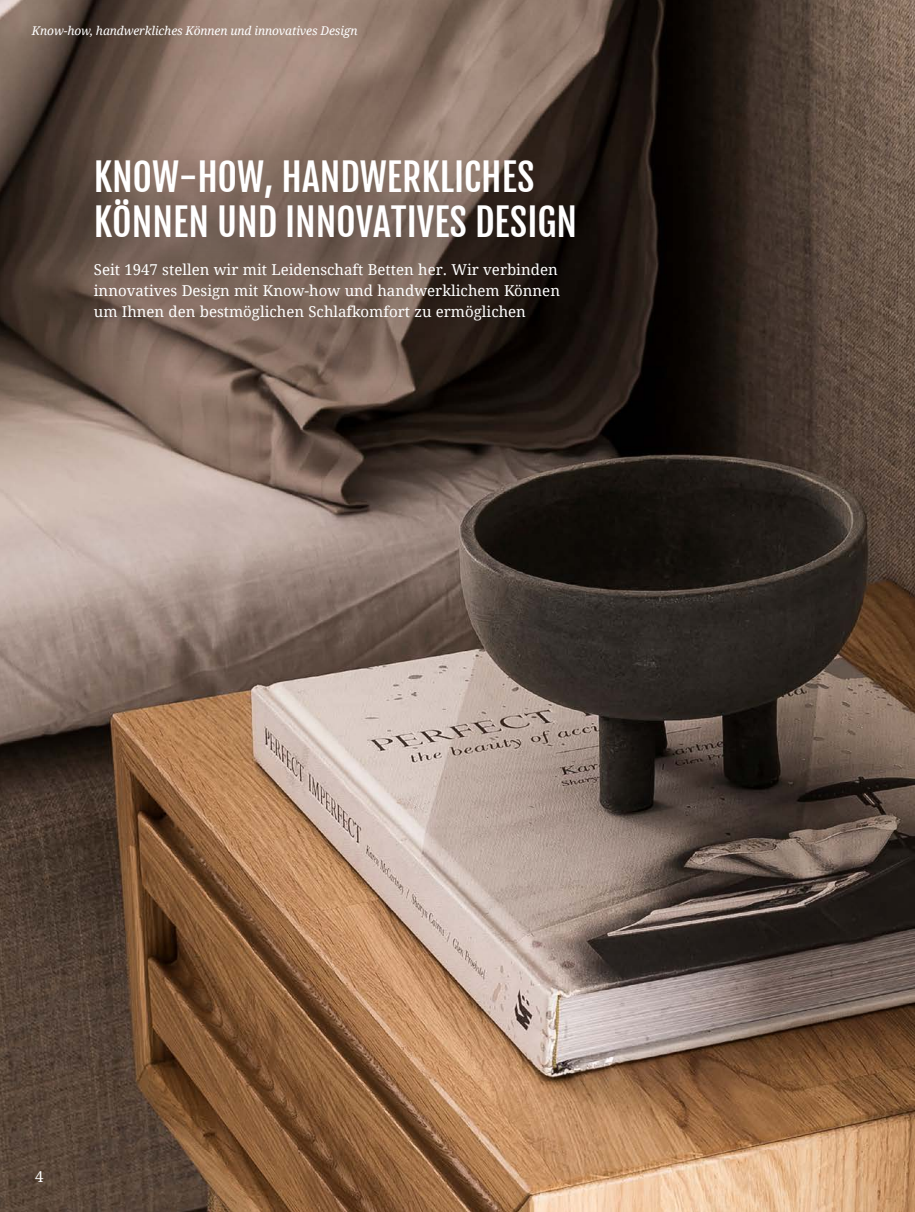
<style>
.page{position:relative;width:915px;height:1212px;background:#fff}
.page>*{position:absolute;margin:0;border:0;box-sizing:border-box;transform-origin:0 0}
.t1{font:37.5px/45px "Fjalla One";color:#fff}
.t2{font:15px/21px "Droid Serif";color:#fff}
.t3{font:italic 12px "Droid Serif";letter-spacing:-.01em;color:#fff}
</style>
<div class="page">
<hr style="left:914px;top:0;width:1px;height:1212px;background:#e4e1e2">
<img style="left:0;top:0;width:914px;height:1212px">
<div style="left:26px;top:142px;width:580px;height:259px;background:#000;opacity:.78"></div>
<p class="t3" style="left:32px;top:24px;width:327px">Know-how, handwerkliches Können und innovatives Design</p>
<p class="t1" style="left:94px;top:154px;width:484px">KNOW-HOW, HANDWERKLICHES<br>KÖNNEN UND INNOVATIVES DESIGN</p>
<p class="t2" style="left:94px;top:258px;width:467px">Seit 1947 stellen wir mit Leidenschaft Betten her. Wir verbinden innovatives Design mit Know-how und handwerklichem Können um Ihnen den bestmöglichen Schlafkomfort zu ermöglichen</p>
<p class="t2" style="left:35px;top:1166px;width:10px">4</p>
</div>
